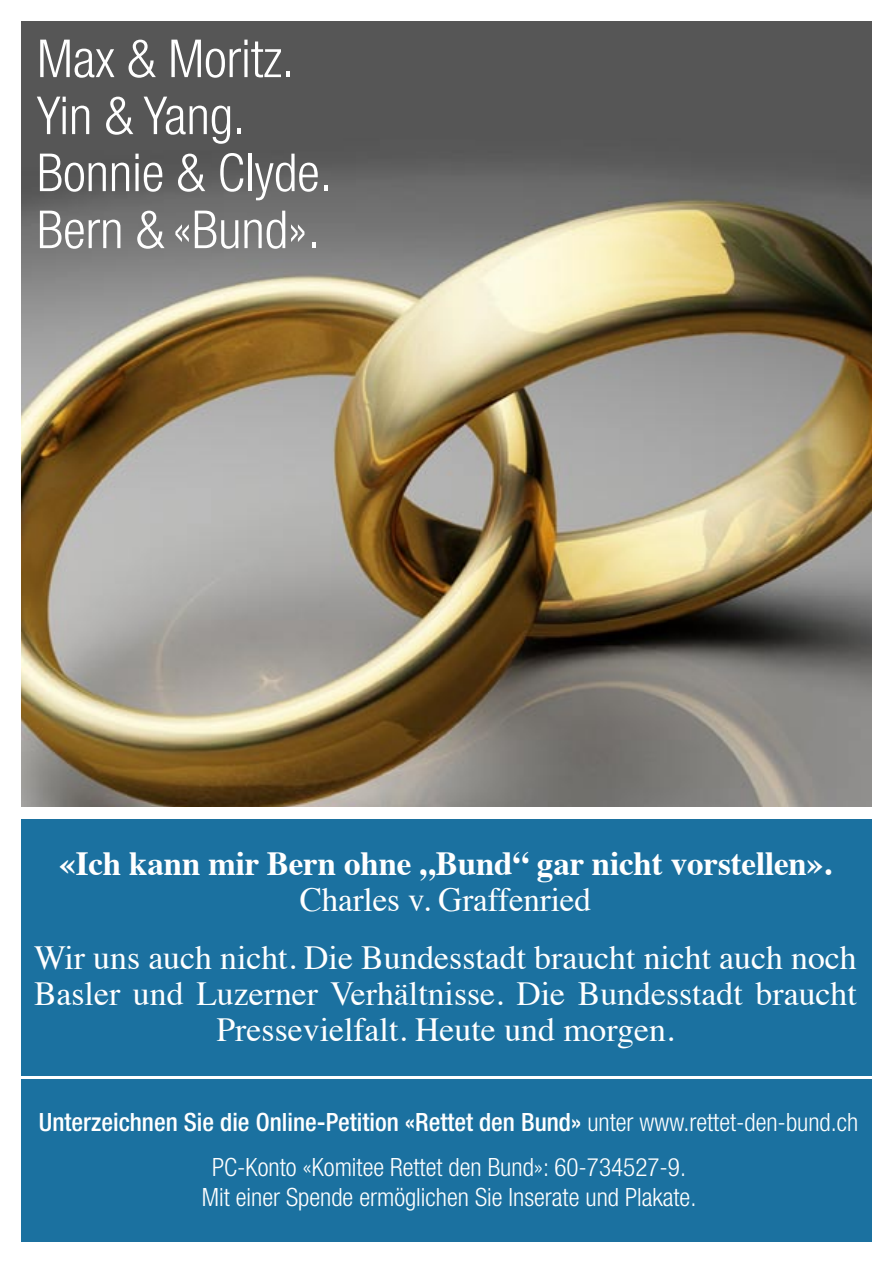
<style>
.page{position:relative;width:893px;height:1263px;background:#fff}
.page>*{position:absolute;margin:0;border:0;box-sizing:border-box;transform-origin:0 0}
.Absatzformat_4{font:300 condensed 52.5px "Helvetica Neue LT Std";color:#fff}
.Absatzformat_4-2{font:33.75px/36px "Times";color:#fff;text-align:center}
.Absatzformat_4-3{font:700 33.75px "Times";letter-spacing:-.005em;color:#fff}
.Absatzformat_4-4{font:300 condensed 25.2px "Helvetica Neue LT Std";color:#fff}
.Absatzformat_4-5{font:500 condensed 25.2px "Helvetica Neue LT Std";color:#fff}
.s1{font-weight:300}
</style>
<div class="page">
<img style="left:21px;top:21px;width:851px;height:785px">
<div style="left:21px;top:819px;width:851px;height:423px;background:#1b71a0"></div>
<hr style="left:14px;top:1077px;width:865px;height:2px;background:#fff">
<p class="Absatzformat_4" style="left:37px;top:28px;width:259px">Max &amp; Moritz.</p>
<p class="Absatzformat_4" style="left:37px;top:85px;width:210px">Yin &amp; Yang.</p>
<p class="Absatzformat_4" style="left:37px;top:142px;width:297px">Bonnie &amp; Clyde.</p>
<p class="Absatzformat_4" style="left:37px;top:199px;width:285px">Bern &amp; «Bund».</p>
<p class="Absatzformat_4-3" style="left:59px;top:831px;width:774px">«Ich kann mir Bern ohne „Bund“ gar nicht vorstellen».</p>
<p class="Absatzformat_4-2" style="left:300px;top:878px;width:293px">Charles v. Graffenried</p>
<p class="Absatzformat_4-2" style="left:34px;top:937px;width:824px">Wir uns auch nicht. Die Bundesstadt braucht nicht auch noch<br>Basler und Luzerner Verhältnisse. Die Bundesstadt braucht<br>Pressevielfalt. Heute und morgen.</p>
<p class="Absatzformat_4-5" style="left:39px;top:1107px;width:821px">Unterzeichnen Sie die Online-Petition «Rettet den Bund» <span class="s1">unter www.rettet-den-bund.ch</span></p>
<p class="Absatzformat_4-4" style="left:212px;top:1152px;width:475px">PC-Konto «Komitee Rettet den Bund»: 60-734527-9.</p>
<p class="Absatzformat_4-4" style="left:202px;top:1182px;width:496px">Mit einer Spende ermöglichen Sie Inserate und Plakate.</p>
</div>
